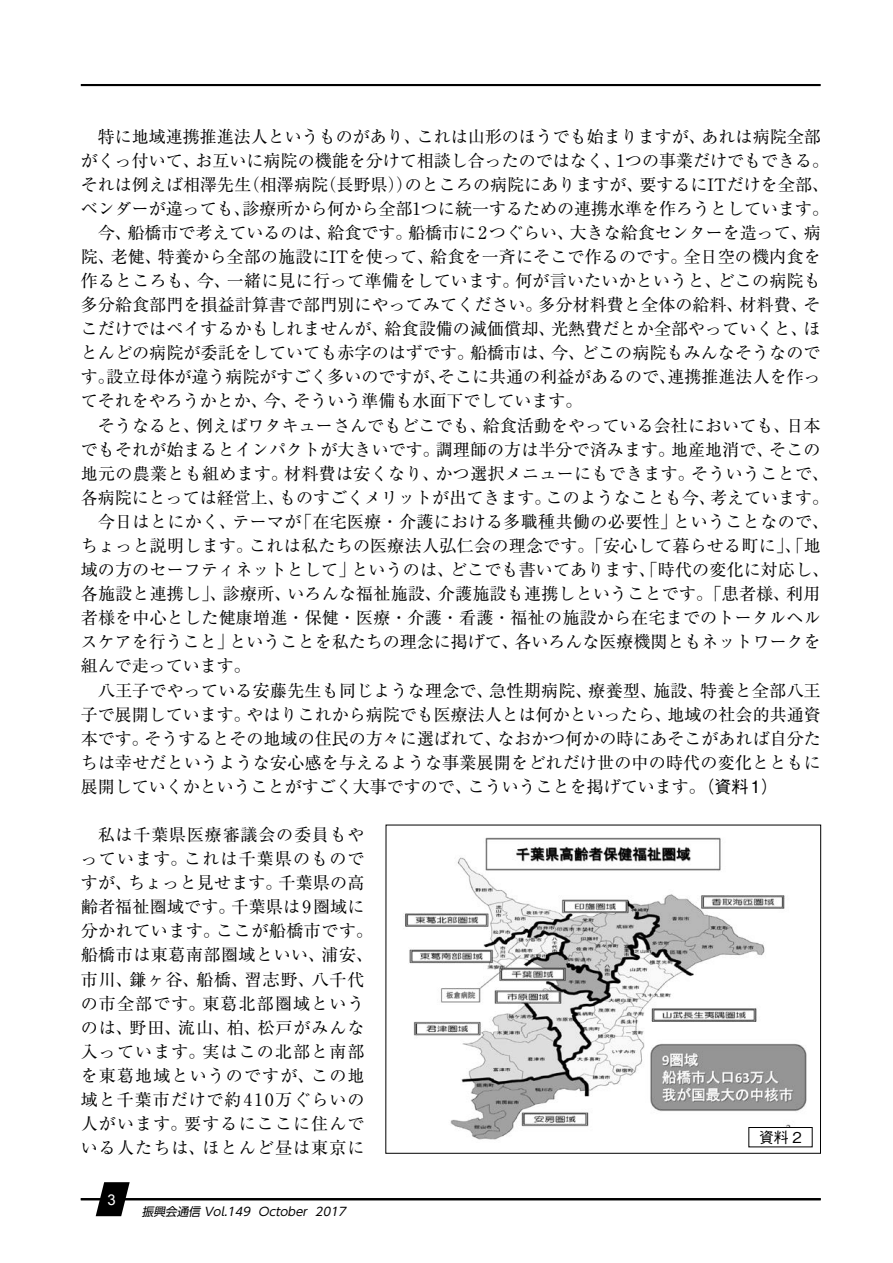
<style>
.page{position:relative;width:893px;height:1263px;background:#fff}
.page>*{position:absolute;margin:0;border:0;box-sizing:border-box;transform-origin:0 0}
.t1{font:16.95px "Ryumin Pro";letter-spacing:.005em;color:#000}
.t2{font:16.95px/24.2px "Ryumin Pro";letter-spacing:.055em;color:#000;text-align:center}
.t3{font:16.95px "Ryumin Pro";letter-spacing:.025em;color:#000}
.t4{font:500 14.85px "Gothic BBB Pro";color:#000}
.t5{font:14.85px "Arial";color:#fff}
.t6{font:italic 11.7px "UD Shin Go Pro";color:#000}
.s1{font-family:"Gothic BBB Pro";font-weight:500}
</style>
<div class="page">
<hr style="left:81px;top:84px;width:740px;height:2px;background:#000">
<hr style="left:81px;top:1198px;width:740px;height:2px;background:#000">
<svg style="left:96px;top:1182px;width:34px;height:34px"></svg>
<img style="left:403px;top:837px;width:410px;height:311px">
<div style="left:749px;top:1127px;width:63px;height:20px;background:#fff"></div>
<div style="left:749px;top:1127px;width:63px;height:20px;border:1px solid #000"></div>
<p class="t1" style="left:98px;top:123px;width:724px">特に地域連携推進法人というものがあり、これは山形のほうでも始まりますが、あれは病院全部</p>
<p class="t1" style="left:81px;top:147px;width:750px">がくっ付いて、お互いに病院の機能を分けて相談し合ったのではなく、1つの事業だけでもできる。</p>
<p class="t1" style="left:81px;top:171px;width:750px">それは例えば相澤先生（相澤病院（長野県））のところの病院にありますが、要するにITだけを全部、</p>
<p class="t1" style="left:81px;top:195px;width:750px">ベンダーが違っても、診療所から何から全部1つに統一するための連携水準を作ろうとしています。</p>
<p class="t1" style="left:98px;top:219px;width:724px">今、船橋市で考えているのは、給食です。船橋市に2つぐらい、大きな給食センターを造って、病</p>
<p class="t1" style="left:81px;top:243px;width:741px">院、老健、特養から全部の施設にITを使って、給食を一斉にそこで作るのです。全日空の機内食を</p>
<p class="t1" style="left:81px;top:267px;width:741px">作るところも、今、一緒に見に行って準備をしています。何が言いたいかというと、どこの病院も</p>
<p class="t1" style="left:81px;top:291px;width:741px">多分給食部門を損益計算書で部門別にやってみてください。多分材料費と全体の給料、材料費、そ</p>
<p class="t1" style="left:81px;top:316px;width:741px">こだけではペイするかもしれませんが、給食設備の減価償却、光熱費だとか全部やっていくと、ほ</p>
<p class="t1" style="left:81px;top:340px;width:741px">とんどの病院が委託をしていても赤字のはずです。船橋市は、今、どこの病院もみんなそうなので</p>
<p class="t1" style="left:81px;top:364px;width:741px">す。設立母体が違う病院がすごく多いのですが、そこに共通の利益があるので、連携推進法人を作っ</p>
<p class="t1" style="left:81px;top:388px;width:503px">てそれをやろうかとか、今、そういう準備も水面下でしています。</p>
<p class="t1" style="left:98px;top:412px;width:724px">そうなると、例えばワタキューさんでもどこでも、給食活動をやっている会社においても、日本</p>
<p class="t1" style="left:81px;top:436px;width:741px">でもそれが始まるとインパクトが大きいです。調理師の方は半分で済みます。地産地消で、そこの</p>
<p class="t1" style="left:81px;top:460px;width:750px">地元の農業とも組めます。材料費は安くなり、かつ選択メニューにもできます。そういうことで、</p>
<p class="t1" style="left:81px;top:484px;width:750px">各病院にとっては経営上、ものすごくメリットが出てきます。このようなことも今、考えています。</p>
<p class="t3" style="left:98px;top:508px;width:733px">今日はとにかく、テーマが「在宅医療・介護における多職種共働の必要性」ということなので、</p>
<p class="t1" style="left:81px;top:532px;width:742px">ちょっと説明します。これは私たちの医療法人弘仁会の理念です。「安心して暮らせる町に」、「地</p>
<p class="t1" style="left:81px;top:556px;width:750px">域の方のセーフティネットとして」というのは、どこでも書いてあります、「時代の変化に対応し、</p>
<p class="t1" style="left:81px;top:580px;width:741px">各施設と連携し」、診療所、いろんな福祉施設、介護施設も連携しということです。「患者様、利用</p>
<p class="t1" style="left:81px;top:605px;width:741px">者様を中心とした健康増進・保健・医療・介護・看護・福祉の施設から在宅までのトータルヘル</p>
<p class="t1" style="left:81px;top:629px;width:741px">スケアを行うこと」ということを私たちの理念に掲げて、各いろんな医療機関ともネットワークを</p>
<p class="t1" style="left:81px;top:653px;width:172px">組んで走っています。</p>
<p class="t1" style="left:98px;top:677px;width:724px">八王子でやっている安藤先生も同じような理念で、急性期病院、療養型、施設、特養と全部八王</p>
<p class="t1" style="left:81px;top:701px;width:741px">子で展開しています。やはりこれから病院でも医療法人とは何かといったら、地域の社会的共通資</p>
<p class="t1" style="left:81px;top:725px;width:741px">本です。そうするとその地域の住民の方々に選ばれて、なおかつ何かの時にあそこがあれば自分た</p>
<p class="t1" style="left:81px;top:749px;width:741px">ちは幸せだというような安心感を与えるような事業展開をどれだけ世の中の時代の変化とともに</p>
<p class="t1" style="left:81px;top:773px;width:699px">展開していくかということがすごく大事ですので、こういうことを掲げています。<span class="s1">（資料1）</span></p>
<p class="t2" style="left:81px;top:821px;width:294px">私は千葉県医療審議会の委員もや<br>っています。これは千葉県のものですが、ちょっと見せます。千葉県の高齢者福祉圏域です。千葉県は9圏域に分かれています。ここが船橋市です。船橋市は東葛南部圏域といい、浦安、市川、鎌ヶ谷、船橋、習志野、八千代の市全部です。東葛北部圏域というのは、野田、流山、柏、松戸がみんな入っています。実はこの北部と南部を東葛地域というのですが、この地域と千葉市だけで約410万ぐらいの人がいます。要するにここに住んでいる人たちは、ほとんど昼は東京に</p>
<p class="t4" style="left:759px;top:1125px;width:44px">資料 2</p>
<p class="t5" style="left:107px;top:1189px;width:10px">3</p>
<p class="t6" style="left:142px;top:1202px;width:209px">振興会通信 Vol.149 October 2017</p>
</div>
